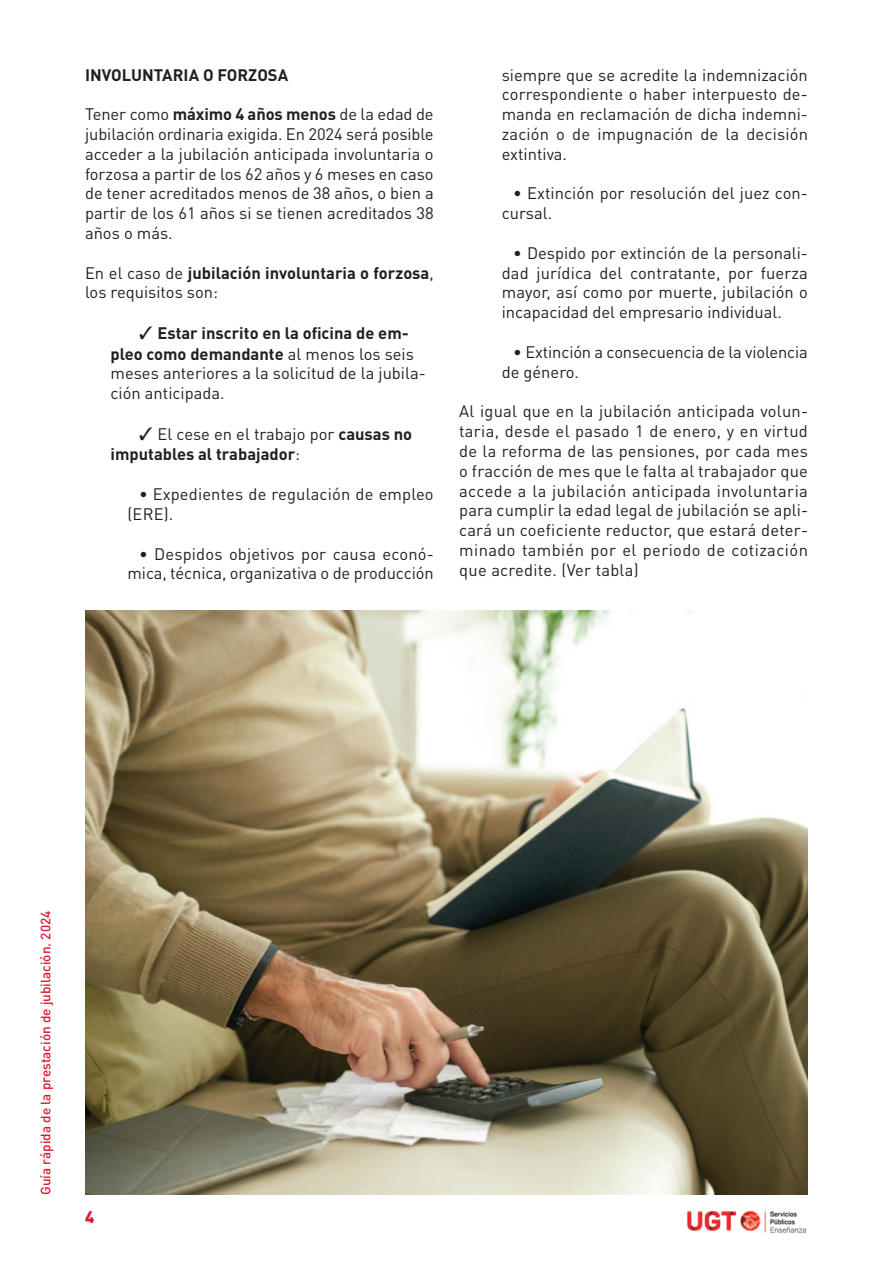
<style>
.page{position:relative;width:893px;height:1263px;background:#fff}
.page>*{position:absolute;margin:0;border:0;box-sizing:border-box;transform-origin:0 0}
.t1{font:16.5px/19.8px "DIN Pro";color:#231f20;text-align:justify}
.t2{font:700 16.5px/19.8px "DIN Pro";color:#231f20}
.t3{font:900 16.5px "DIN Pro";color:#dc1a36}
.t4{font:500 13.5px "DIN Pro";color:#dc1a36}
.s1{font-weight:700}
.s2{font-weight:400}
</style>
<div class="page">
<img style="left:687px;top:1210px;width:119px;height:24px">
<img style="left:85px;top:611px;width:723px;height:584px">
<p class="t2" style="left:85px;top:66px;width:205px">INVOLUNTARIA O FORZOSA</p>
<p class="t1" style="left:85px;top:106px;width:350px">Tener como <span class="s1">máximo 4 años menos</span> de la edad de jubilación ordinaria exigida. En 2024 será posible acceder a la jubilación anticipada involuntaria o forzosa a partir de los 62 años y 6 meses en caso de tener acreditados menos de 38 años, o bien a partir de los 61 años si se tienen acreditados 38 años o más.</p>
<p class="t2" style="left:85px;top:264px;width:350px"><span class="s2">En el caso de</span> jubilación involuntaria o forzosa<span class="s2">, los requisitos son:</span></p>
<p class="t1" style="left:111px;top:325px;width:317px;text-align:left;text-indent:28px">✓ <span class="s1">Estar inscrito en la oficina de em&shy;pleo como demandante</span> al menos los seis meses anteriores a la solicitud de la jubila&shy;ción anticipada.</p>
<p class="t2" style="left:111px;top:425px;width:303px;line-height:20.5px;text-indent:28px">✓ <span class="s2">El cese en el trabajo por</span> causas no imputables al trabajador<span class="s2">:</span></p>
<p class="t1" style="left:128px;top:486px;width:308px;text-indent:11px">• Expedientes de regulación de empleo (ERE).</p>
<p class="t1" style="left:128px;top:546px;width:308px;text-align:right">• Despidos objetivos por causa econó&shy;mica, técnica, organizativa o de producción</p>
<p class="t1" style="left:502px;top:67px;width:308px">siempre que se acredite la indemnización correspondiente o haber interpuesto de&shy;manda en reclamación de dicha indemni&shy;zación o de impugnación de la decisión extintiva.</p>
<p class="t1" style="left:502px;top:186px;width:308px;text-indent:11px">• Extinción por resolución del juez con&shy;cursal.</p>
<p class="t1" style="left:502px;top:245px;width:308px;text-indent:11px">• Despido por extinción de la personali&shy;dad jurídica del contratante, por fuerza mayor, así como por muerte, jubilación o incapacidad del empresario individual.</p>
<p class="t1" style="left:502px;top:344px;width:308px;text-indent:11px">• Extinción a consecuencia de la violencia de género.</p>
<p class="t1" style="left:459px;top:403px;width:350px">Al igual que en la jubilación anticipada volun&shy;taria, desde el pasado 1 de enero, y en virtud de la reforma de las pensiones, por cada mes o fracción de mes que le falta al trabajador que accede a la jubilación anticipada involuntaria para cumplir la edad legal de jubilación se apli&shy;cará un coeficiente reductor, que estará deter&shy;minado también por el periodo de cotización que acredite. (Ver tabla)</p>
<p class="t4" style="left:38px;top:1195px;width:286px;rotate:-90deg">Guía rápida de la prestación de jubilación. 2024</p>
<p class="t3" style="left:85px;top:1207px;width:11px">4</p>
</div>
